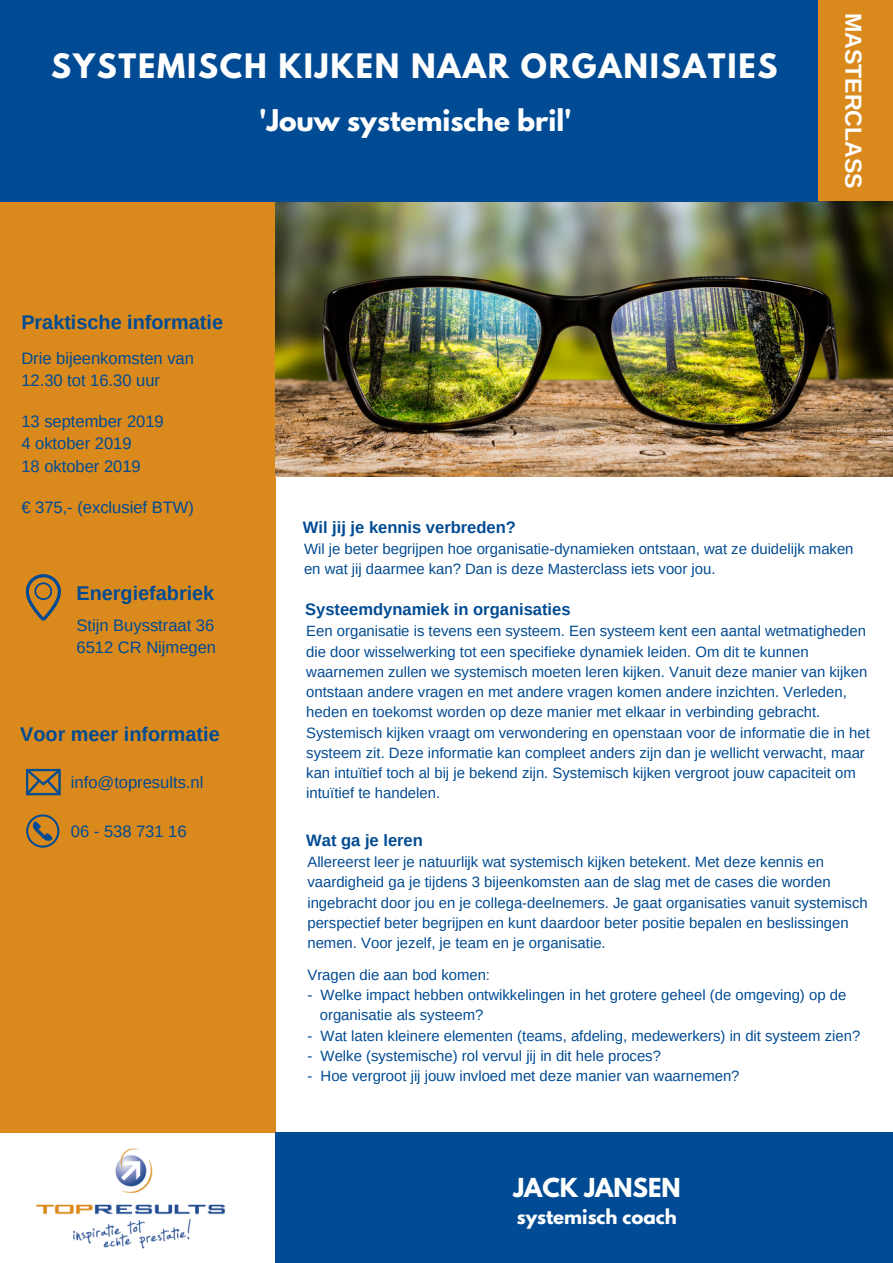
<style>
.page{position:relative;width:893px;height:1263px;background:#fff}
.page>*{position:absolute;margin:0;border:0;box-sizing:border-box;transform-origin:0 0}
.t1{font:700 29.85px "League Spartan";letter-spacing:.06em;color:#fff}
.t2{font:700 26.55px "League Spartan";color:#fff}
.t3{font:700 23.25px "Arimo";color:#fff}
.t4{font:700 23.25px "League Spartan";color:#fff}
.t5{font:700 19.8px "Arimo";color:#004b93}
.t6{font:700 18.15px "League Spartan";color:#fff}
.t7{font:16.5px/22.5px "Arimo";color:#004b93}
.t8{font:700 16.5px "Arimo";color:#004b93}
.t9{font:14.85px/20.2px "Arimo";color:#004b93}
</style>
<div class="page">
<div style="left:0;top:199px;width:276px;height:934px;background:#da8a1c"></div>
<img style="left:276px;top:200px;width:617px;height:276px">
<div style="left:0;top:0;width:819px;height:202px;background:#004b93"></div>
<div style="left:276px;top:1132px;width:617px;height:131px;background:#004b93"></div>
<div style="left:819px;top:0;width:74px;height:200px;background:#da8a1c"></div>
<img style="left:36px;top:1148px;width:188px;height:101px">
<svg style="left:26px;top:769px;width:35px;height:26px"></svg>
<svg style="left:26px;top:814px;width:33px;height:34px"></svg>
<svg style="left:26px;top:574px;width:35px;height:46px"></svg>
<h1 class="t1" style="left:51px;top:51px;width:728px">SYSTEMISCH KIJKEN NAAR ORGANISATIES</h1>
<h2 class="t2" style="left:259px;top:107px;width:314px">'Jouw systemische bril'</h2>
<h3 class="t5" style="left:21px;top:311px;width:203px">Praktische informatie</h3>
<p class="t7" style="left:21px;top:347px;width:174px">Drie bijeenkomsten van<br>12.30 tot 16.30 uur</p>
<p class="t7" style="left:21px;top:410px;width:144px">13 september 2019<br>4 oktober 2019<br>18 oktober 2019</p>
<p class="t7" style="left:21px;top:496px;width:174px">€ 375,- (exclusief BTW)</p>
<p class="t8" style="left:303px;top:518px;width:215px">Wil jij je kennis verbreden?</p>
<h3 class="t3" style="left:867px;top:13px;width:178px;rotate:90deg">MASTERCLASS</h3>
<h3 class="t5" style="left:77px;top:582px;width:139px">Energiefabriek</h3>
<p class="t7" style="left:77px;top:614px;width:141px">Stijn Buysstraat 36<br>6512 CR Nijmegen</p>
<h3 class="t5" style="left:20px;top:723px;width:201px">Voor meer informatie</h3>
<p class="t7" style="left:71px;top:771px;width:134px">info@topresults.nl</p>
<p class="t7" style="left:71px;top:820px;width:117px">06 - 538 731 16</p>
<p class="t9" style="left:304px;top:539px;width:551px">Wil je beter begrijpen hoe organisatie-dynamieken ontstaan, wat ze duidelijk maken en wat jij daarmee kan? Dan is deze Masterclass iets voor jou.</p>
<p class="t8" style="left:305px;top:600px;width:267px">Systeemdynamiek in organisaties</p>
<p class="t9" style="left:306px;top:621px;width:565px">Een organisatie is tevens een systeem. Een systeem kent een aantal wetmatigheden die door wisselwerking tot een specifieke dynamiek leiden. Om dit te kunnen waarnemen zullen we systemisch moeten leren kijken. Vanuit deze manier van kijken ontstaan andere vragen en met andere vragen komen andere inzichten. Verleden, heden en toekomst worden op deze manier met elkaar in verbinding gebracht.<br>Systemisch kijken vraagt om verwondering en openstaan voor de informatie die in het systeem zit. Deze informatie kan compleet anders zijn dan je wellicht verwacht, maar kan intuïtief toch al bij je bekend zijn. Systemisch kijken vergroot jouw capaciteit om intuïtief te handelen.</p>
<p class="t8" style="left:306px;top:831px;width:118px">Wat ga je leren</p>
<p class="t9" style="left:307px;top:852px;width:562px">Allereerst leer je natuurlijk wat systemisch kijken betekent. Met deze kennis en vaardigheid ga je tijdens 3 bijeenkomsten aan de slag met de cases die worden ingebracht door jou en je collega-deelnemers. Je gaat organisaties vanuit systemisch perspectief beter begrijpen en kunt daardoor beter positie bepalen en beslissingen nemen. Voor jezelf, je team en je organisatie.</p>
<p class="t9" style="left:307px;top:964px;width:184px">Vragen die aan bod komen:</p>
<p class="t9" style="left:320px;top:985px;width:528px;text-indent:-12px">- Welke impact hebben ontwikkelingen in het grotere geheel (de omgeving) op de organisatie als systeem?</p>
<p class="t9" style="left:307px;top:1025px;width:554px">- Wat laten kleinere elementen (teams, afdeling, medewerkers) in dit systeem zien?</p>
<p class="t9" style="left:307px;top:1045px;width:355px">- Welke (systemische) rol vervul jij in dit hele proces?</p>
<p class="t9" style="left:307px;top:1066px;width:434px">- Hoe vergroot jij jouw invloed met deze manier van waarnemen?</p>
<h3 class="t4" style="left:513px;top:1176px;width:169px">JACK JANSEN</h3>
<p class="t6" style="left:517px;top:1208px;width:162px">systemisch coach</p>
</div>
